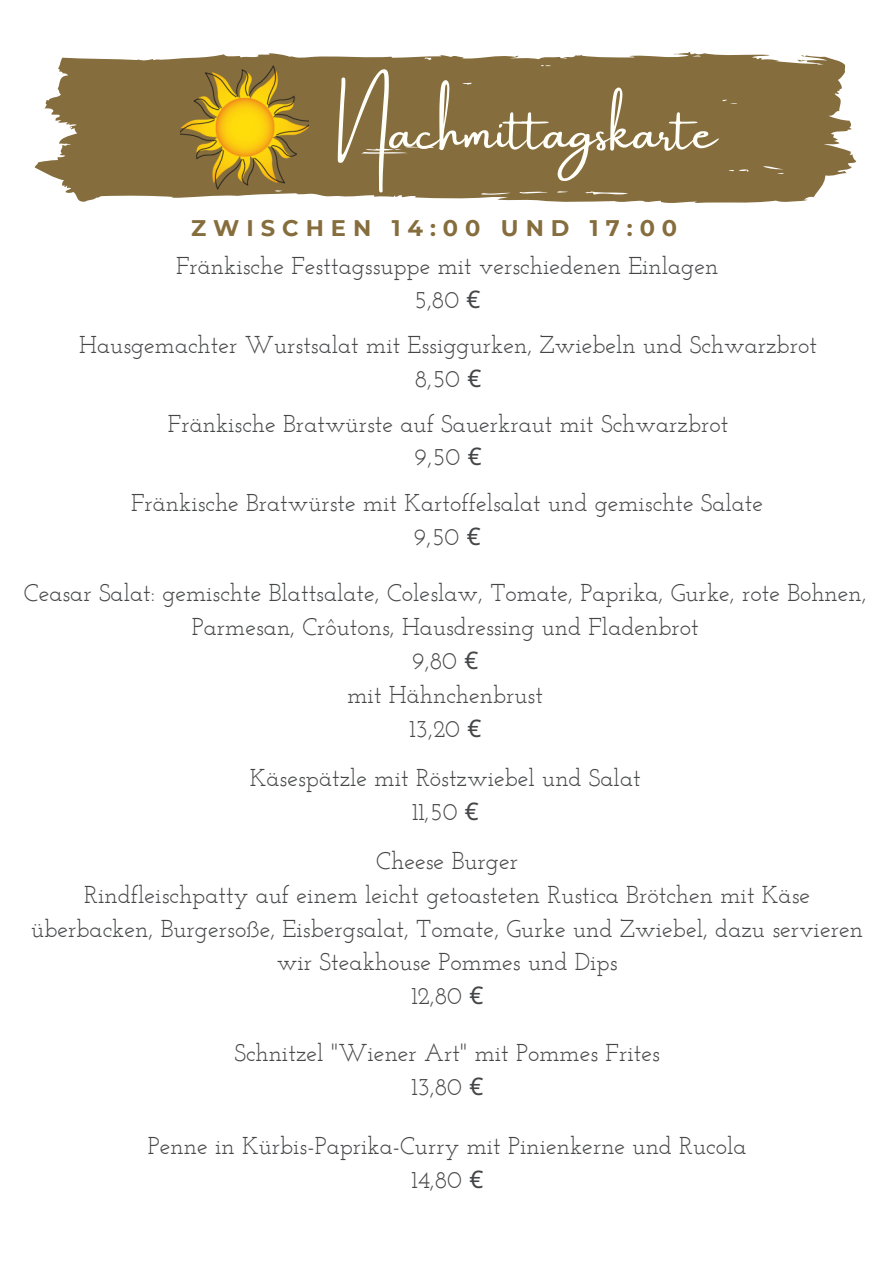
<style>
.page{position:relative;width:894px;height:1264px;background:#fff}
.page>*{position:absolute;margin:0;border:0;box-sizing:border-box;transform-origin:0 0}
.t1{font:50.55px "Amsterdam One";color:#fffff9}
.t2{font:24.3px/33.8px "Josefin Slab";color:#454648;text-align:center}
.t3{font:24.15px "Josefin Slab";color:#454648}
.t4{font:700 22.5px "Montserrat";letter-spacing:.31em;color:#866d3d}
.s1{font-family:"Noto Sans"}
</style>
<div class="page">
<svg style="left:35px;top:52px;width:821px;height:151px;background:#958056"></svg>
<img style="left:180px;top:65px;width:128px;height:125px">
<p class="t1" style="left:337px;top:104px;width:381px">Nachmittagskarte</p>
<p class="t4" style="left:191px;top:214px;width:487px">ZWISCHEN 14:00 UND 17:00</p>
<p class="t2" style="left:176px;top:251px;width:543px">Fränkische Festtagssuppe mit verschiedenen Einlagen</p>
<p class="t2" style="left:414px;top:284px;width:68px">5,80 <span class="s1">€</span></p>
<p class="t2" style="left:79px;top:330px;width:739px">Hausgemachter Wurstsalat mit Essiggurken, Zwiebeln und Schwarzbrot</p>
<p class="t2" style="left:414px;top:364px;width:68px">8,50 <span class="s1">€</span></p>
<p class="t2" style="left:168px;top:408px;width:562px">Fränkische Bratwürste auf Sauerkraut mit Schwarzbrot</p>
<p class="t2" style="left:414px;top:442px;width:68px">9,50 <span class="s1">€</span></p>
<p class="t3" style="left:131px;top:492px;width:633px">Fränkische Bratwürste mit Kartoffelsalat und gemischte Salate</p>
<p class="t3" style="left:413px;top:526px;width:68px">9,50 <span class="s1">€</span></p>
<p class="t2" style="left:24px;top:577px;width:844px">Ceasar Salat: gemischte Blattsalate, Coleslaw, Tomate, Paprika, Gurke, rote Bohnen,<br>Parmesan, Crôutons, Hausdressing und Fladenbrot</p>
<p class="t2" style="left:412px;top:645px;width:68px">9,80 <span class="s1">€</span></p>
<p class="t2" style="left:347px;top:679px;width:197px">mit Hähnchenbrust</p>
<p class="t2" style="left:409px;top:713px;width:74px">13,20 <span class="s1">€</span></p>
<p class="t2" style="left:250px;top:762px;width:392px">Käsespätzle mit Röstzwiebel und Salat</p>
<p class="t2" style="left:411px;top:796px;width:69px">11,50 <span class="s1">€</span></p>
<p class="t2" style="left:376px;top:846px;width:143px">Cheese Burger</p>
<p class="t2" style="left:31px;top:879px;width:833px">Rindfleischpatty auf einem leicht getoasteten Rustica Brötchen mit Käse überbacken, Burgersoße, Eisbergsalat, Tomate, Gurke und Zwiebel, dazu servieren wir Steakhouse Pommes und Dips</p>
<p class="t2" style="left:411px;top:981px;width:74px">12,80 <span class="s1">€</span></p>
<p class="t2" style="left:234px;top:1038px;width:427px">Schnitzel "Wiener Art" mit Pommes Frites</p>
<p class="t2" style="left:411px;top:1072px;width:74px">13,80 <span class="s1">€</span></p>
<p class="t2" style="left:148px;top:1130px;width:600px">Penne in Kürbis-Paprika-Curry mit Pinienkerne und Rucola</p>
<p class="t2" style="left:411px;top:1164px;width:74px">14,80 <span class="s1">€</span></p>
</div>
